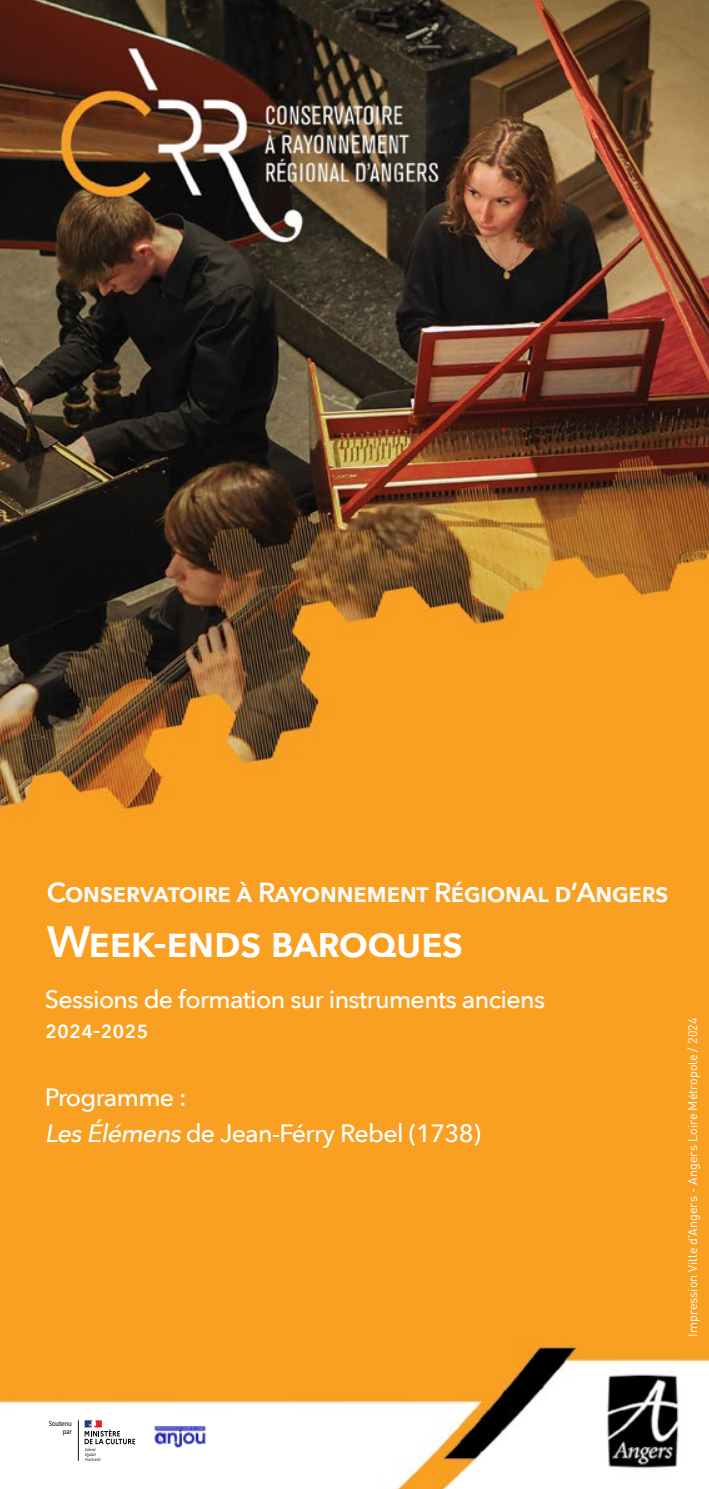
<style>
.page{position:relative;width:709px;height:1489px;background:#fff}
.page>*{position:absolute;margin:0;border:0;box-sizing:border-box;transform-origin:0 0}
.t1{font:600 43.75px "Avenir Next";letter-spacing:-.025em;color:#fff}
.t2{font:600 27.5px "Avenir Next";letter-spacing:-.025em;color:#fff}
.t3{font:500 25px/36px "Avenir Next";letter-spacing:-.025em;color:#fff}
.t4{font:12.5px "DIN";color:#fff}
.t5{font:7.5px/8px "Myriad Pro";color:#000;text-align:right;scale:.88 1}
.s1{font-style:italic}
</style>
<div class="page">
<img style="left:0;top:0;width:709px;height:1488px">
<img style="left:144px;top:1416px;width:71px;height:38px">
<svg style="left:85px;top:1420px;width:50px;height:40px"></svg>
<hr style="left:78px;top:1420px;width:1px;height:40px;background:#000">
<p class="t2" style="left:47px;top:868px;width:623px">Conservatoire à Rayonnement Régional d’Angers</p>
<h1 class="t1" style="left:47px;top:904px;width:418px">Week-ends baroques</h1>
<p class="t3" style="left:45px;top:983px;width:502px;line-height:30px">Sessions de formation sur instruments anciens<br>2024-2025</p>
<p class="t3" style="left:45px;top:1078px;width:437px">Programme :<br><span class="s1">LesÉlémens</span>de Jean-Férry Rebel (1738)</p>
<p class="t4" style="left:685px;top:1336px;width:320px;rotate:-90deg">Impression Ville d’Angers - Angers Loire Métropole / 2024</p>
<p class="t5" style="left:49px;top:1418px;width:28px">Soutenu par</p>
</div>
